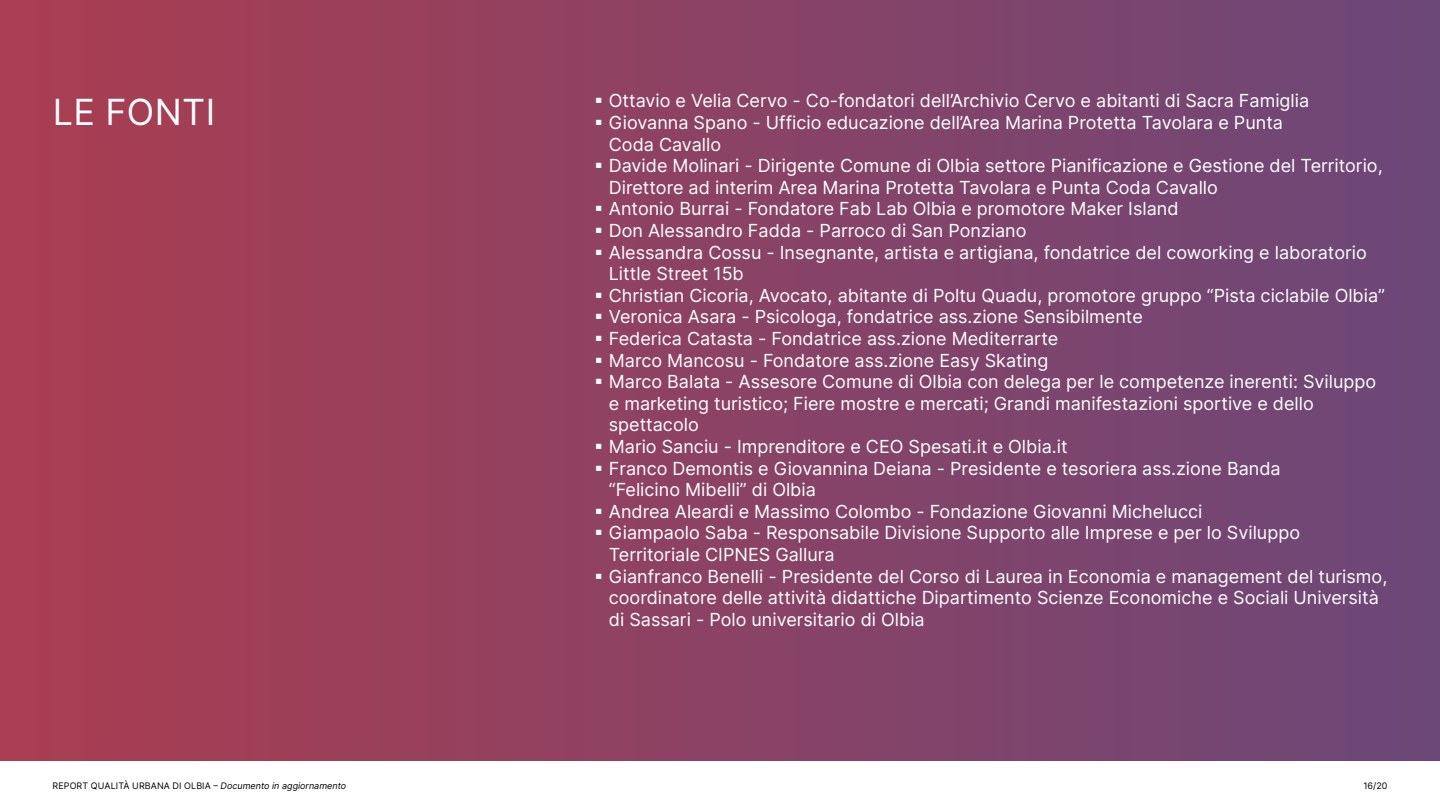
<style>
.page{position:relative;width:1440px;height:810px;background:#fff}
.page>*{position:absolute;margin:0;border:0;box-sizing:border-box;transform-origin:0 0}
.t1{font:36px "Inter";letter-spacing:.01em;color:#fff}
.t2{font:18px/21.6px "Inter";color:#fff}
.t3{font:9px "Inter";color:#000}
</style>
<div class="page">
<div style="left:0;top:0;width:1440px;height:760px;background:linear-gradient(to right,#aa3d50,#6b4878)"></div>
<h1 class="t1" style="left:53px;top:86px;width:164px">LE FONTI</h1>
<p class="t2" style="left:594px;top:90px;width:717px">▪ Ottavio e Velia Cervo - Co-fondatori dell’Archivio Cervo e abitanti di Sacra Famiglia</p>
<p class="t2" style="left:609px;top:111px;width:676px;text-indent:-15px">▪ Giovanna Spano - Ufficio educazione dell’Area Marina Protetta Tavolara e Punta<br>Coda Cavallo</p>
<p class="t2" style="left:609px;top:154px;width:775px;text-indent:-15px">▪ Davide Molinari - Dirigente Comune di Olbia settore Pianificazione e Gestione del Territorio,<br>Direttore ad interim Area Marina Protetta Tavolara e Punta Coda Cavallo</p>
<p class="t2" style="left:594px;top:198px;width:586px">▪ Antonio Burrai - Fondatore Fab Lab Olbia e promotore Maker Island</p>
<p class="t2" style="left:594px;top:219px;width:434px">▪ Don Alessandro Fadda - Parroco di San Ponziano</p>
<p class="t2" style="left:609px;top:241px;width:759px;text-indent:-15px">▪ Alessandra Cossu - Insegnante, artista e artigiana, fondatrice del coworking e laboratorio<br>Little Street 15b</p>
<p class="t2" style="left:594px;top:284px;width:793px">▪ Christian Cicoria, Avocato, abitante di Poltu Quadu, promotore gruppo “Pista ciclabile Olbia”</p>
<p class="t2" style="left:594px;top:306px;width:551px">▪ Veronica Asara - Psicologa, fondatrice ass.zione Sensibilmente</p>
<p class="t2" style="left:594px;top:327px;width:466px">▪ Federica Catasta - Fondatrice ass.zione Mediterrarte</p>
<p class="t2" style="left:594px;top:349px;width:456px">▪ Marco Mancosu - Fondatore ass.zione Easy Skating</p>
<p class="t2" style="left:609px;top:370px;width:769px;text-indent:-15px">▪ Marco Balata - Assesore Comune di Olbia con delega per le competenze inerenti: Sviluppo e marketing turistico; Fiere mostre e mercati; Grandi manifestazioni sportive e dello spettacolo</p>
<p class="t2" style="left:594px;top:435px;width:475px">▪ Mario Sanciu - Imprenditore e CEO Spesati.it e Olbia.it</p>
<p class="t2" style="left:609px;top:457px;width:673px;text-indent:-15px">▪ Franco Demontis e Giovannina Deiana - Presidente e tesoriera ass.zione Banda “Felicino Mibelli” di Olbia</p>
<p class="t2" style="left:594px;top:500px;width:610px">▪ Andrea Aleardi e Massimo Colombo - Fondazione Giovanni Michelucci</p>
<p class="t2" style="left:609px;top:522px;width:693px;text-indent:-15px">▪ Giampaolo Saba - Responsabile Divisione Supporto alle Imprese e per lo Sviluppo<br>Territoriale CIPNES Gallura</p>
<p class="t2" style="left:609px;top:565px;width:780px;text-indent:-15px">▪ Gianfranco Benelli - Presidente del Corso di Laurea in Economia e management del turismo, coordinatore delle attività didattiche Dipartimento Scienze Economiche e Sociali Università di Sassari - Polo universitario di Olbia</p>
<p class="t3" style="left:53px;top:779px;width:295px">REPORT QUALITÀ URBANA DI OLBIA – Documento in aggiornamento</p>
<p class="t3" style="left:1363px;top:779px;width:26px">16/20</p>
</div>
